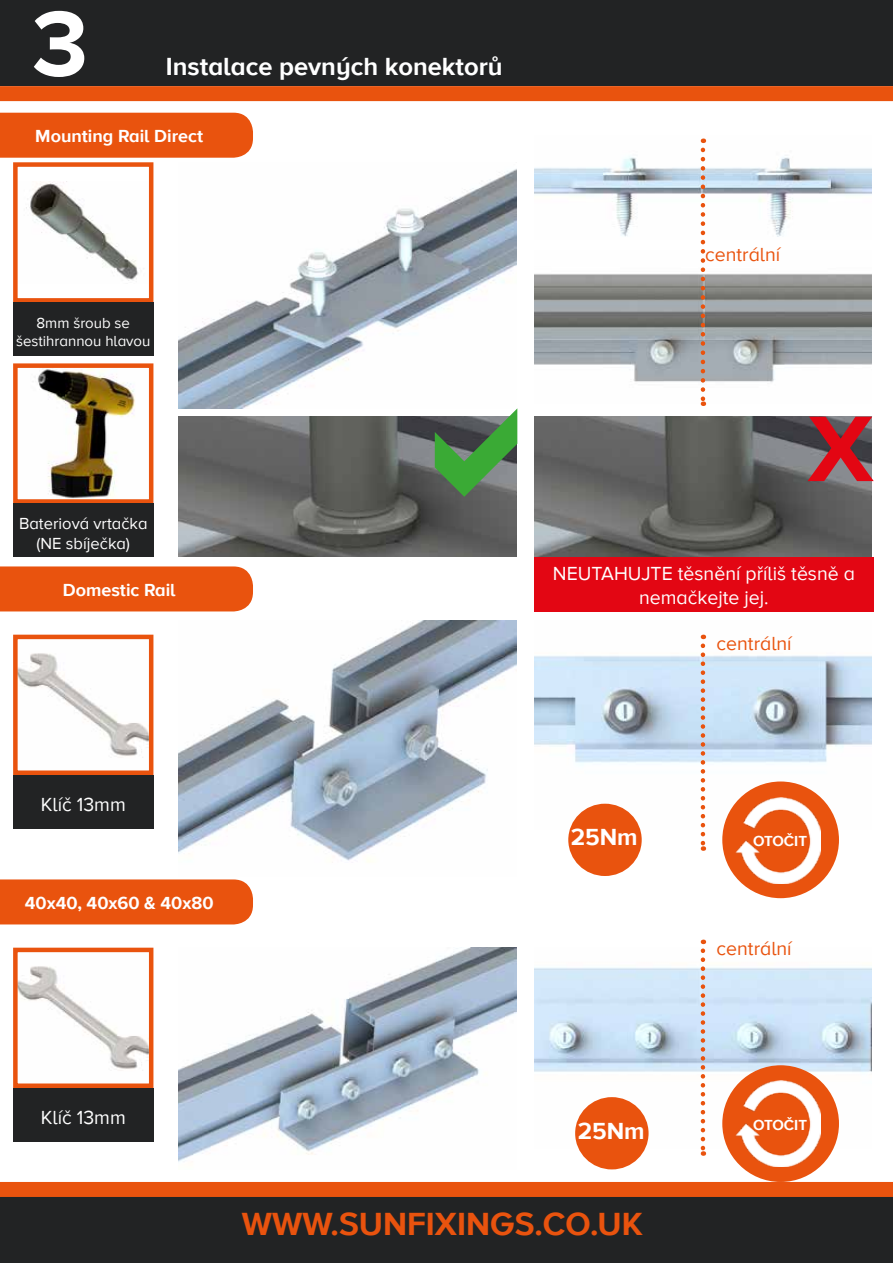
<style>
.page{position:relative;width:893px;height:1263px;background:#fff}
.page>*{position:absolute;margin:0;border:0;box-sizing:border-box;transform-origin:0 0}
.t1{font:700 96px "Proxima Nova A";color:#fff}
.t2{font:700 33px "Proxima Nova A";color:#e9530e}
.t3{font:700 25.5px "Proxima Nova A";color:#fff}
.t4{font:700 24px "Proxima Nova A";color:#fff}
.t5{font:19.5px/23.4px "Proxima Nova A";color:#fff;text-align:center}
.t6{font:19.5px "Proxima Nova A";color:#e9530e}
.t7{font:700 18px "Proxima Nova A";color:#fff}
.t8{font:16.5px/19.8px "Proxima Nova A";color:#fff;text-align:center}
.t9{font:15px/18px "Proxima Nova A";color:#fff;text-align:center}
.t10{font:700 15px "Proxima Nova A";color:#fff}
</style>
<div class="page">
<div style="left:0;top:0;width:893px;height:86px;background:#222324"></div>
<div style="left:0;top:1195px;width:893px;height:68px;background:#222324"></div>
<div style="left:0;top:1182px;width:893px;height:15px;background:#e9530e"></div>
<div style="left:0;top:86px;width:893px;height:15px;background:#e9530e"></div>
<img style="left:179px;top:169px;width:337px;height:239px">
<img style="left:534px;top:251px;width:338px;height:153px">
<img style="left:179px;top:620px;width:337px;height:242px">
<img style="left:179px;top:948px;width:337px;height:214px">
<img style="left:534px;top:634px;width:338px;height:193px">
<img style="left:534px;top:948px;width:338px;height:200px">
<img style="left:26px;top:182px;width:113px;height:99px">
<div style="left:13px;top:162px;width:140px;height:141px;border:4px solid #e9530e"></div>
<img style="left:37px;top:368px;width:98px;height:131px">
<div style="left:13px;top:363px;width:140px;height:141px;border:4px solid #e9530e"></div>
<img style="left:18px;top:653px;width:130px;height:105px">
<div style="left:13px;top:635px;width:140px;height:140px;border:4px solid #e9530e"></div>
<img style="left:18px;top:966px;width:130px;height:105px">
<div style="left:13px;top:948px;width:140px;height:140px;border:4px solid #e9530e"></div>
<div style="left:13px;top:303px;width:140px;height:53px;background:#222324"></div>
<div style="left:13px;top:504px;width:140px;height:53px;background:#222324"></div>
<div style="left:13px;top:775px;width:140px;height:53px;background:#222324"></div>
<div style="left:13px;top:1088px;width:140px;height:53px;background:#222324"></div>
<div style="left:568px;top:804px;width:74px;height:72px;background:#e9530e;border-radius:50%"></div>
<div style="left:575px;top:1097px;width:74px;height:72px;background:#e9530e;border-radius:50%"></div>
<div style="left:0;top:113px;width:253px;height:45px;background:#e9530e"></div>
<div style="left:0;top:566px;width:253px;height:45px;background:#e9530e"></div>
<div style="left:0;top:879px;width:253px;height:45px;background:#e9530e"></div>
<img style="left:534px;top:138px;width:338px;height:99px">
<svg style="left:701px;top:150px;width:4px;height:256px"></svg>
<svg style="left:701px;top:646px;width:4px;height:205px"></svg>
<svg style="left:701px;top:951px;width:4px;height:205px"></svg>
<img style="left:179px;top:417px;width:337px;height:140px">
<img style="left:534px;top:417px;width:338px;height:140px">
<svg style="left:435px;top:409px;width:82px;height:88px;background:#5c895c"></svg>
<svg style="left:808px;top:417px;width:66px;height:64px;background:#a23d46"></svg>
<div style="left:534px;top:557px;width:340px;height:54px;background:#e30613"></div>
<div style="left:722px;top:781px;width:117px;height:117px;background:#e9530e;border-radius:50%"></div>
<img style="left:735px;top:797px;width:86px;height:86px">
<div style="left:722px;top:1065px;width:117px;height:117px;background:#e9530e;border-radius:50%"></div>
<img style="left:735px;top:1081px;width:86px;height:86px">
<h1 class="t1" style="left:32px;top:-11px;width:58px">3</h1>
<h3 class="t3" style="left:166px;top:52px;width:338px">Instalace pevných konektorů</h3>
<p class="t7" style="left:35px;top:126px;width:169px">Mounting Rail Direct</p>
<p class="t9" style="left:16px;top:315px;width:136px">8mm šroub se šestihrannou hlavou</p>
<p class="t6" style="left:705px;top:244px;width:77px">centrální</p>
<p class="t8" style="left:19px;top:514px;width:130px">Bateriová vrtačka (NE sbíječka)</p>
<p class="t7" style="left:63px;top:580px;width:114px">Domestic Rail</p>
<p class="t5" style="left:41px;top:794px;width:87px">Klíč 13mm</p>
<p class="t7" style="left:25px;top:893px;width:190px">40x40, 40x60 &amp; 40x80</p>
<p class="t5" style="left:553px;top:563px;width:304px">NEUTAHUJTE těsnění příliš těsně a nemačkejte jej.</p>
<p class="t4" style="left:571px;top:823px;width:68px">25Nm</p>
<p class="t6" style="left:717px;top:632px;width:77px">centrální</p>
<p class="t10" style="left:753px;top:832px;width:56px">OTOČIT</p>
<p class="t6" style="left:717px;top:937px;width:77px">centrální</p>
<p class="t5" style="left:41px;top:1107px;width:87px">Klíč 13mm</p>
<p class="t4" style="left:578px;top:1117px;width:68px">25Nm</p>
<h2 class="t2" style="left:242px;top:1205px;width:402px">WWW.SUNFIXINGS.CO.UK</h2>
<p class="t10" style="left:753px;top:1116px;width:56px">OTOČIT</p>
</div>
